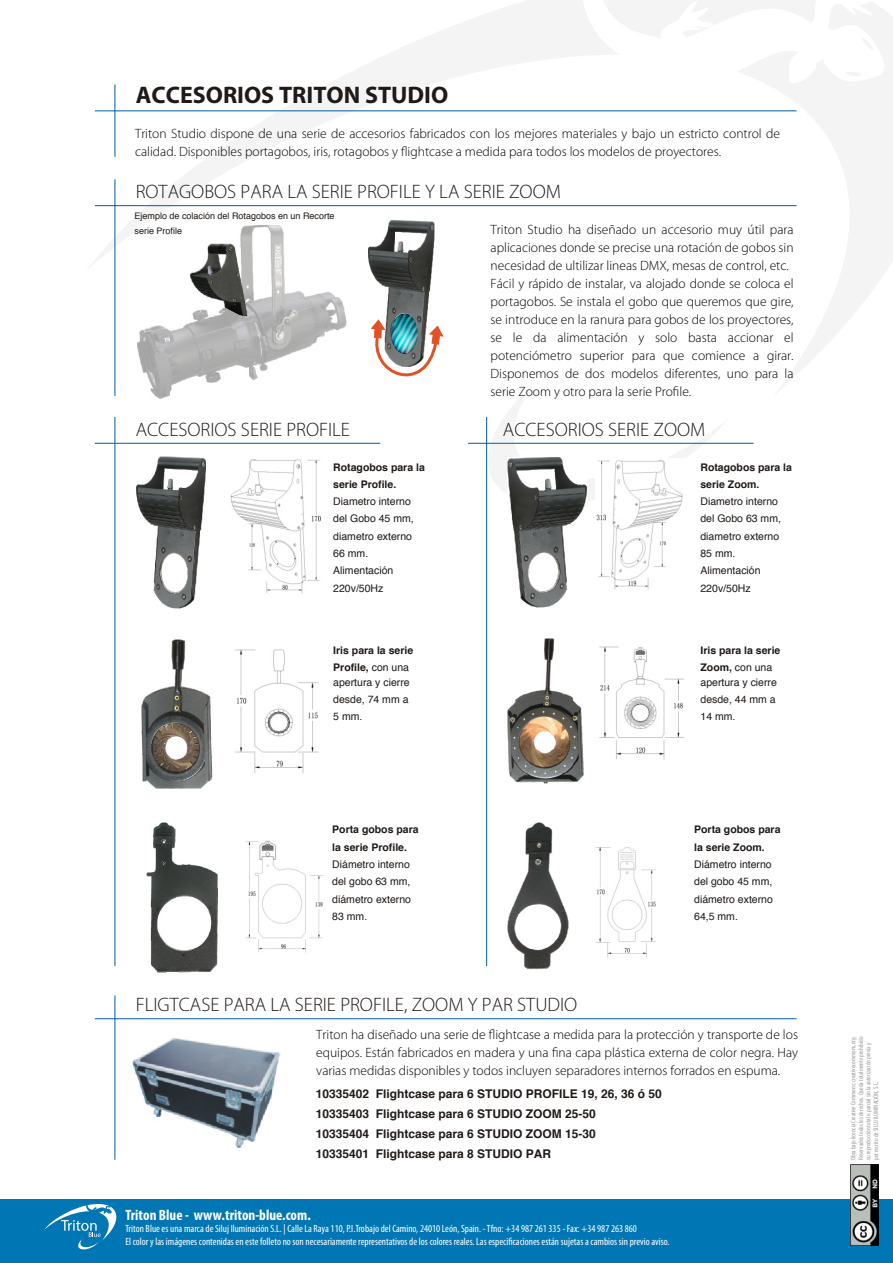
<style>
.page{position:relative;width:893px;height:1263px;background:#fff}
.page>*{position:absolute;margin:0;border:0;box-sizing:border-box;transform-origin:0 0}
.t1{font:700 24px "Myriad";color:#1f1a17}
.t2{font:300 19.5px "Myriad Pro";color:#1f1a17}
.t3{font:700 condensed 15px "Myriad Pro";color:#fff}
.t4{font:300 13.5px/18px "Myriad Pro";color:#000}
.t5{font:700 12px/19.8px "Helvetica";color:#1f1a17}
.t6{font:10.5px/17.2px "Helvetica";color:#1f1a17;text-align:justify}
.t7{font:condensed 10.5px/12.6px "Myriad Pro";color:#fff}
.t8{font:700 10.5px/17.2px "Helvetica";color:#1f1a17}
.t9{font:9px/14.9px "Helvetica";color:#1f1a17}
.t10{font:condensed 6.75px/7.5px "Myriad Pro";color:#9d9d9c}
.s1{font-weight:400}
</style>
<div class="page">
<div style="left:0;top:1199px;width:893px;height:64px;background:#0077b4"></div>
<svg style="left:44px;top:1204px;width:73px;height:46px"></svg>
<svg style="left:90px;top:0;width:803px;height:396px"></svg>
<svg style="left:816px;top:59px;width:10px;height:14px"></svg>
<svg style="left:861px;top:37px;width:12px;height:13px"></svg>
<svg style="left:845px;top:71px;width:16px;height:6px"></svg>
<img style="left:850px;top:1164px;width:28px;height:81px">
<hr style="left:95px;top:110px;width:702px;height:1px;background:#005ca3">
<hr style="left:115px;top:85px;width:1px;height:72px;background:#005ca3">
<img style="left:132px;top:1038px;width:149px;height:110px">
<img style="left:599px;top:646px;width:85px;height:114px">
<img style="left:508px;top:638px;width:75px;height:145px">
<img style="left:142px;top:639px;width:70px;height:149px">
<img style="left:235px;top:649px;width:84px;height:124px">
<hr style="left:95px;top:443px;width:285px;height:1px;background:#005ca3">
<hr style="left:115px;top:417px;width:1px;height:549px;background:#005ca3">
<img style="left:230px;top:459px;width:91px;height:135px">
<svg style="left:281px;top:493px;width:21px;height:26px"></svg>
<img style="left:596px;top:519px;width:72px;height:70px">
<svg style="left:479px;top:383px;width:250px;height:136px"></svg>
<img style="left:507px;top:458px;width:79px;height:150px">
<img style="left:514px;top:505px;width:18px;height:14px">
<img style="left:515px;top:498px;width:19px;height:14px">
<hr style="left:468px;top:443px;width:285px;height:1px;background:#005ca3">
<hr style="left:486px;top:417px;width:1px;height:549px;background:#005ca3">
<img style="left:137px;top:226px;width:209px;height:173px">
<svg style="left:216px;top:348px;width:16px;height:12px"></svg>
<img style="left:187px;top:244px;width:60px;height:72px">
<img style="left:217px;top:276px;width:22px;height:14px">
<hr style="left:95px;top:205px;width:702px;height:1px;background:#005ca3">
<hr style="left:115px;top:179px;width:1px;height:217px;background:#005ca3">
<img style="left:136px;top:457px;width:70px;height:152px">
<img style="left:184px;top:505px;width:16px;height:14px">
<img style="left:182px;top:497px;width:17px;height:15px">
<img style="left:368px;top:221px;width:66px;height:99px">
<img style="left:413px;top:266px;width:16px;height:14px">
<img style="left:411px;top:260px;width:17px;height:13px">
<svg style="left:368px;top:320px;width:75px;height:76px"></svg>
<img style="left:391px;top:313px;width:27px;height:41px">
<img style="left:508px;top:822px;width:61px;height:148px">
<img style="left:596px;top:847px;width:60px;height:110px">
<img style="left:147px;top:822px;width:70px;height:150px">
<img style="left:245px;top:840px;width:78px;height:112px">
<hr style="left:95px;top:1018px;width:702px;height:1px;background:#005ca3">
<hr style="left:115px;top:995px;width:1px;height:165px;background:#005ca3">
<h1 class="t1" style="left:136px;top:83px;width:314px">ACCESORIOS TRITON STUDIO</h1>
<p class="t4" style="left:135px;top:124px;width:647px">Triton Studio dispone de una serie de accesorios fabricados con los mejores materiales y bajo un estricto control de calidad. Disponibles portagobos, iris, rotagobos y flightcase a medida para todos los modelos de proyectores.</p>
<h2 class="t2" style="left:136px;top:181px;width:427px">ROTAGOBOS PARA LA SERIE PROFILE Y LA SERIE ZOOM</h2>
<p class="t9" style="left:134px;top:209px;width:202px">Ejemplo de colación del Rotagobos en un Recorte serie Profile</p>
<p class="t4" style="left:491px;top:221px;width:305px">Triton Studio ha diseñado un accesorio muy útil para aplicaciones donde se precise una rotación de gobos sin necesidad de ultilizar lineas DMX, mesas de control, etc.<br>Fácil y rápido de instalar, va alojado donde se coloca el portagobos. Se instala el gobo que queremos que gire, se introduce en la ranura para gobos de los proyectores, se le da alimentación y solo basta accionar el potenciómetro superior para que comience a girar.<br>Disponemos de dos modelos diferentes, uno para la serie Zoom y otro para la serie Profile.</p>
<h2 class="t2" style="left:136px;top:418px;width:216px">ACCESORIOS SERIE PROFILE</h2>
<h2 class="t2" style="left:503px;top:418px;width:204px">ACCESORIOS SERIE ZOOM</h2>
<p class="t8" style="left:700px;top:458px;width:93px">Rotagobos para la serie Zoom.</p>
<p class="t6" style="left:700px;top:493px;width:82px;text-align:left">Diametro interno del Gobo 63 mm, diametro externo<br>85 mm.<br>Alimentación<br>220v/50Hz</p>
<p class="t8" style="left:333px;top:458px;width:93px">Rotagobos para la serie Profile.</p>
<p class="t6" style="left:333px;top:493px;width:82px;text-align:left">Diametro interno del Gobo 45 mm, diametro externo<br>66 mm.<br>Alimentación<br>220v/50Hz</p>
<p class="t8" style="left:333px;top:642px;width:81px">Iris para la serie<br>Profile, <span class="s1">con una</span></p>
<p class="t6" style="left:333px;top:674px;width:78px">apertura y cierre desde, 74 mm a 5 mm.</p>
<p class="t8" style="left:332px;top:821px;width:88px">Porta gobos para la serie Profile.</p>
<p class="t6" style="left:332px;top:856px;width:80px">Diámetro interno del gobo 63 mm, diámetro externo 83 mm.</p>
<h2 class="t2" style="left:136px;top:994px;width:443px">FLIGTCASE PARA LA SERIE PROFILE, ZOOM Y PAR STUDIO</h2>
<p class="t8" style="left:700px;top:642px;width:81px">Iris para la serie<br>Zoom, <span class="s1">con una</span></p>
<p class="t6" style="left:700px;top:674px;width:78px">apertura y cierre desde, 44 mm a 14 mm.</p>
<p class="t8" style="left:694px;top:821px;width:88px">Porta gobos para la serie Zoom.</p>
<p class="t6" style="left:694px;top:856px;width:80px">Diámetro interno del gobo 45 mm, diámetro externo 64,5 mm.</p>
<p class="t4" style="left:316px;top:1025px;width:483px;text-align:justify">Triton ha diseñado una serie de flightcase a medida para la protección y transporte de los equipos. Están fabricados en madera y una fina capa plástica externa de color negra. Hay varias medidas disponibles y todos incluyen separadores internos forrados en espuma.</p>
<p class="t5" style="left:316px;top:1084px;width:348px">10335402 Flightcase para 6 STUDIO PROFILE 19, 26, 36 ó 50<br>10335403 Flightcase para 6 STUDIO ZOOM 25-50<br>10335404 Flightcase para 6 STUDIO ZOOM 15-30<br>10335401 Flightcase para 8 STUDIO PAR</p>
<p class="t3" style="left:125px;top:1205px;width:187px">Triton Blue - www.triton-blue.com.</p>
<p class="t7" style="left:125px;top:1223px;width:545px">Triton Blue es una marca de Siluj Iluminación S.L. | Calle La Raya 110, P.I.Trobajo del Camino, 24010 León, Spain. - Tfno: +34 987 261 335 - Fax: +34 987 263 860<br>El color y las imágenes contenidas en este folleto no son necesariamente representativos de los colores reales. Las especificaciones están sujetas a cambios sin previo aviso.</p>
<p class="t10" style="left:850px;top:1160px;width:125px;rotate:-90deg">Obra bajo licencia Creative Commons: creativecommons.org Reservados todos los derechos. Queda totalmente prohibido su reproducción total o parcial sin la autorización previa y por escrito de SILUJ ILUMINACIÓN, S.L.</p>
</div>
